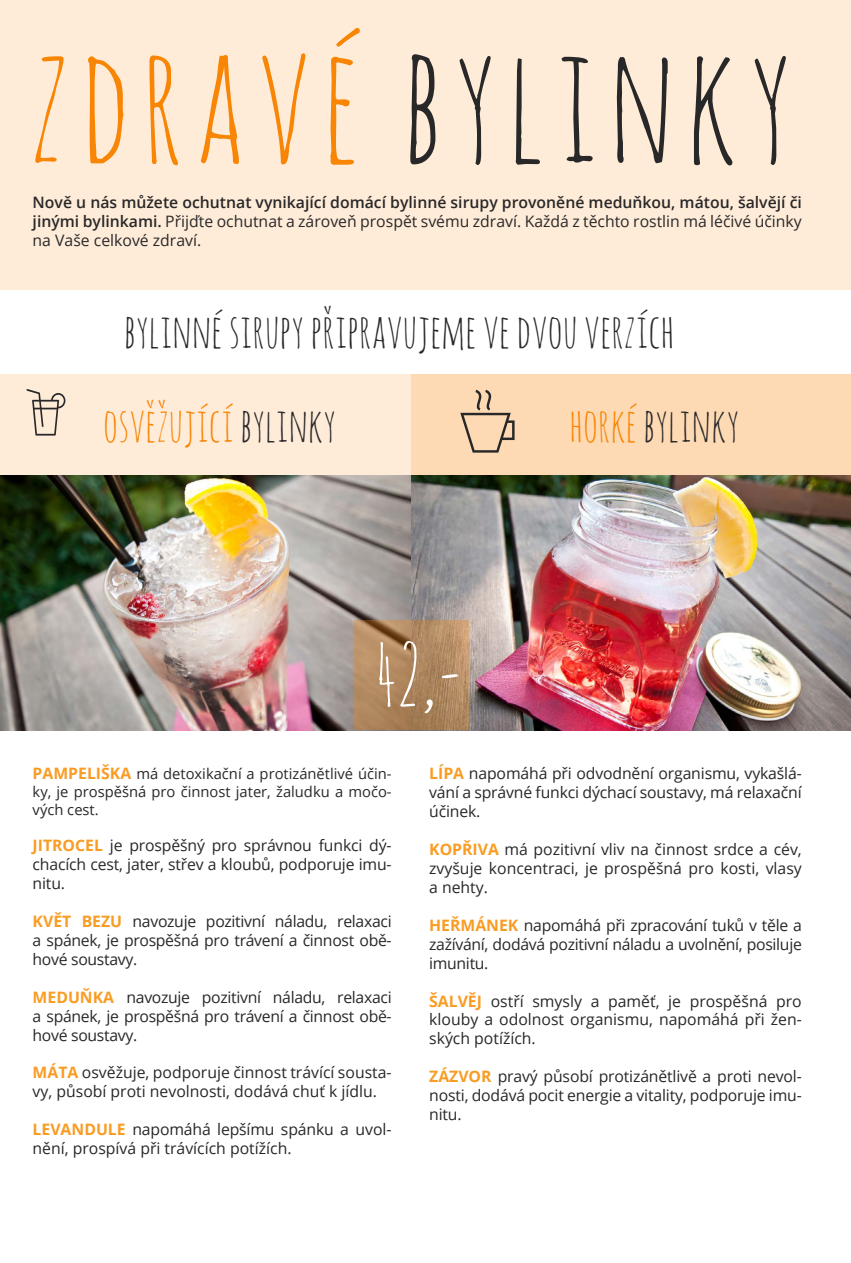
<style>
.page{position:relative;width:851px;height:1263px;background:#fff}
.page>*{position:absolute;margin:0;border:0;box-sizing:border-box;transform-origin:0 0}
.t1{font:160.5px "Amatic SC";letter-spacing:.06em;color:#292829}
.t2{font:46.2px "Amatic SC";color:#292829}
.t3{font:46.2px "Amatic SC";color:#f98504}
.t4{font:15.75px/18.9px "Open Sans";letter-spacing:-.01em;color:#292829;text-align:justify}
.t5{font:600 15.75px/18.9px "Open Sans";color:#292829;text-align:justify}
.t6{font:14.7px/17.7px "Open Sans";color:#292829;text-align:justify}
.s1{color:#f98504}
.s2{font-weight:400}
.s3{color:#292829}
.s4{font-weight:700;font-size:15.75px;color:#f99c23}
.s5{font-weight:700;color:#f99c23}
</style>
<div class="page">
<div style="left:0;top:374px;width:411px;height:137px;background:#feecd9"></div>
<div style="left:411px;top:374px;width:439px;height:137px;background:#fddab4"></div>
<div style="left:0;top:0;width:850px;height:290px;background:#feecd9"></div>
<img style="left:0;top:475px;width:850px;height:255px">
<svg style="left:460px;top:390px;width:54px;height:63px"></svg>
<svg style="left:26px;top:389px;width:39px;height:47px"></svg>
<svg style="left:354px;top:621px;width:114px;height:109px;background:#b18860"></svg>
<svg style="left:379px;top:641px;width:79px;height:72px;background:#b4906d"></svg>
<h1 class="t1" style="left:29px;top:-1px;width:765px"><span class="s1">ZDRAVÉ</span> BYLINKY</h1>
<p class="t5" style="left:33px;top:192px;width:770px">Nově u nás můžete ochutnat vynikající domácí bylinné sirupy provoněné meduňkou, mátou, šalvějí či jinými bylinkami. <span class="s2">Přijďte ochutnat a zároveň prospět svému zdraví. Každá z těchto rostlin má léčivé účinky na Vaše celkové zdraví.</span></p>
<h2 class="t2" style="left:124px;top:301px;width:551px">BYLINNÉ SIRUPY PŘIPRAVUJEME VE DVOU VERZÍCH</h2>
<h2 class="t3" style="left:103px;top:395px;width:234px">OSVĚŽUJÍCÍ <span class="s3">BYLINKY</span></h2>
<h2 class="t2" style="left:569px;top:395px;width:171px"><span class="s1">HORKÉ</span> BYLINKY</h2>
<p class="t6" style="left:33px;top:765px;width:360px"><span class="s4">PAMPELIŠKA</span> má detoxikační a protizánětlivé účin&shy;ky, je prospěšná pro činnost jater, žaludku a močo&shy;vých cest.</p>
<p class="t4" style="left:33px;top:836px;width:360px"><span class="s5">JITROCEL</span> je prospěšný pro správnou funkci dý&shy;chacích cest, jater, střev a kloubů, podporuje imu&shy;nitu.</p>
<p class="t4" style="left:33px;top:911px;width:360px"><span class="s5">KVĚT BEZU</span> navozuje pozitivní náladu, relaxaci a spánek, je prospěšná pro trávení a činnost obě&shy;hové soustavy.</p>
<p class="t4" style="left:33px;top:987px;width:360px"><span class="s5">MEDUŇKA</span> navozuje pozitivní náladu, relaxaci a spánek, je prospěšná pro trávení a činnost obě&shy;hové soustavy.</p>
<p class="t4" style="left:33px;top:1063px;width:360px"><span class="s5">MÁTA</span> osvěžuje, podporuje činnost trávící sousta&shy;vy, působí proti nevolnosti, dodává chuť k jídlu.</p>
<p class="t4" style="left:33px;top:1120px;width:360px"><span class="s5">LEVANDULE</span> napomáhá lepšímu spánku a uvol&shy;nění, prospívá při trávících potížích.</p>
<p class="t4" style="left:429px;top:764px;width:374px"><span class="s5">LÍPA</span> napomáhá při odvodnění organismu, vykašlá&shy;vání a správné funkci dýchací soustavy, má relaxační účinek.</p>
<p class="t4" style="left:429px;top:839px;width:374px"><span class="s5">KOPŘIVA</span> má pozitivní vliv na činnost srdce a cév, zvyšuje koncentraci, je prospěšná pro kosti, vlasy a nehty.</p>
<p class="t4" style="left:429px;top:915px;width:374px"><span class="s5">HEŘMÁNEK</span> napomáhá při zpracování tuků v těle a zažívání, dodává pozitivní náladu a uvolnění, posiluje imunitu.</p>
<p class="t4" style="left:429px;top:991px;width:374px"><span class="s5">ŠALVĚJ</span> ostří smysly a paměť, je prospěšná pro klouby a odolnost organismu, napomáhá při žen&shy;ských potížích.</p>
<p class="t4" style="left:429px;top:1067px;width:374px"><span class="s5">ZÁZVOR</span> pravý působí protizánětlivě a proti nevol&shy;nosti, dodává pocit energie a vitality, podporuje imu&shy;nitu.</p>
</div>
